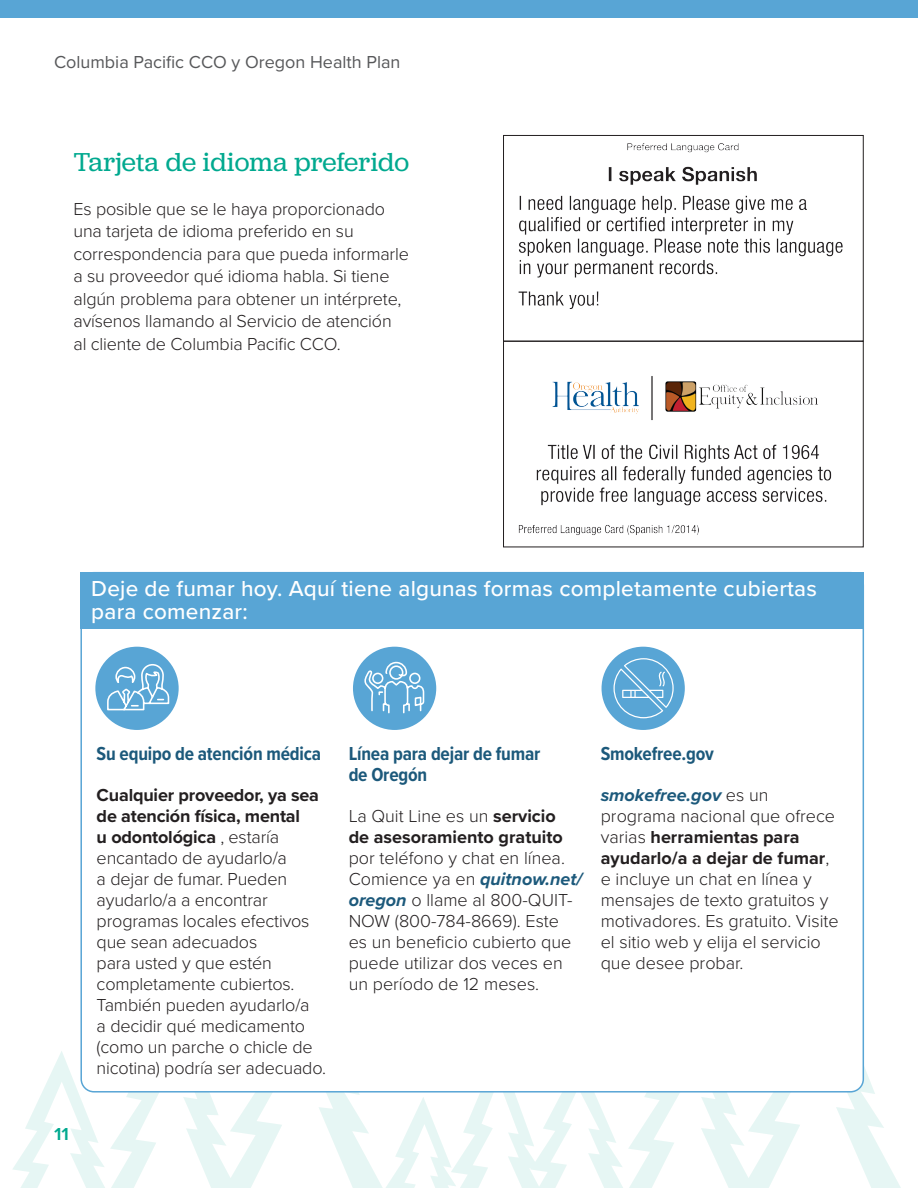
<style>
.page{position:relative;width:918px;height:1188px;background:#fff}
.page>*{position:absolute;margin:0;border:0;box-sizing:border-box;transform-origin:0 0}
.page_head{font:27px "Jubilat";letter-spacing:.01em;color:#00a98f}
.subheads_in_color_bars{font:500 22.5px/22.5px "Proxima Nova";letter-spacing:.01em;color:#fff}
.subheads_in_columns{font:700 19.5px/21px "Proxima Nova Cond";letter-spacing:-.01em;color:#1c597b}
.text{font:300 18px/21px "Proxima Nova";letter-spacing:-.01em;color:#231f20}
.t1{font:18px "Proxima Nova";color:#57585a}
.t2{font:600 18px "Proxima Nova";color:#00a98f;scale:1.1 1}
.s1{font-weight:700}
.s2{font-weight:700;font-style:italic;color:#1c597b}
</style>
<div class="page">
<svg style="left:13px;top:1051px;width:370px;height:137px"></svg>
<svg style="left:386px;top:1097px;width:65px;height:91px"></svg>
<svg style="left:451px;top:956px;width:450px;height:232px"></svg>
<div style="left:0;top:0;width:918px;height:18px;background:#58a5d5"></div>
<div style="left:81px;top:573px;width:782px;height:519px;background:#fff;border-radius:13px"></div>
<img style="left:503px;top:135px;width:361px;height:412px">
<div style="left:95px;top:647px;width:84px;height:83px;background:#58a5d5;border-radius:50%"></div>
<svg style="left:107px;top:664px;width:63px;height:47px"></svg>
<div style="left:353px;top:647px;width:83px;height:83px;background:#58a5d5;border-radius:50%"></div>
<svg style="left:364px;top:661px;width:61px;height:53px"></svg>
<div style="left:602px;top:647px;width:83px;height:83px;background:#58a5d5;border-radius:50%"></div>
<svg style="left:613px;top:658px;width:61px;height:60px"></svg>
<div style="left:80px;top:572px;width:784px;height:57px;background:#58a5d5"></div>
<p class="t1" style="left:54px;top:49px;width:348px">Columbia Pacific CCO y Oregon Health Plan</p>
<p class="page_head" style="left:74px;top:145px;width:337px">Tarjeta de idioma preferido</p>
<p class="text" style="left:74px;top:197px;width:337px;line-height:22.5px">Es posible que se le haya proporcionado una tarjeta de idioma preferido en su correspondencia para que pueda informarle a su proveedor qué idioma habla. Si tiene algún problema para obtener un intérprete, avísenos llamando al Servicio de atención al cliente de Columbia Pacific CCO.</p>
<p class="subheads_in_color_bars" style="left:91px;top:577px;width:727px">Deje de fumar hoy. Aquí tiene algunas formas completamente cubiertas para comenzar:</p>
<p class="t2" style="left:54px;top:1120px;width:15px">11</p>
<p class="subheads_in_columns" style="left:97px;top:743px;width:226px">Su equipo de atención médica</p>
<p class="text" style="left:97px;top:784px;width:231px"><span class="s1">Cualquier proveedor, ya sea de atención física, mental<br>u odontológica</span> , estaría encantado de ayudarlo/a<br>a dejar de fumar. Pueden ayudarlo/a a encontrar programas locales efectivos que sean adecuados<br>para usted y que estén completamente cubiertos.<br>También pueden ayudarlo/a<br>a decidir qué medicamento (como un parche o chicle de nicotina) podría ser adecuado.</p>
<p class="subheads_in_columns" style="left:349px;top:743px;width:193px">Línea para dejar de fumar de Oregón</p>
<p class="text" style="left:349px;top:805px;width:235px">La Quit Line es un <span class="s1">servicio<br>de asesoramiento gratuito </span>por teléfono y chat en línea.<br>Comience ya en <span class="s2">quitnow.net/ oregon</span> o llame al 800-QUIT-<br>NOW (800-784-8669). Este<br>es un beneficio cubierto que puede utilizar dos veces en un período de 12 meses.</p>
<p class="subheads_in_columns" style="left:601px;top:743px;width:115px">Smokefree.gov</p>
<p class="text" style="left:601px;top:784px;width:240px"><span class="s2">smokefree.gov</span> es un programa nacional que ofrece varias <span class="s1">herramientas para ayudarlo/a a dejar de fumar</span>, e incluye un chat en línea y mensajes de texto gratuitos y motivadores. Es gratuito. Visite el sitio web y elija el servicio que desee probar.</p>
</div>
